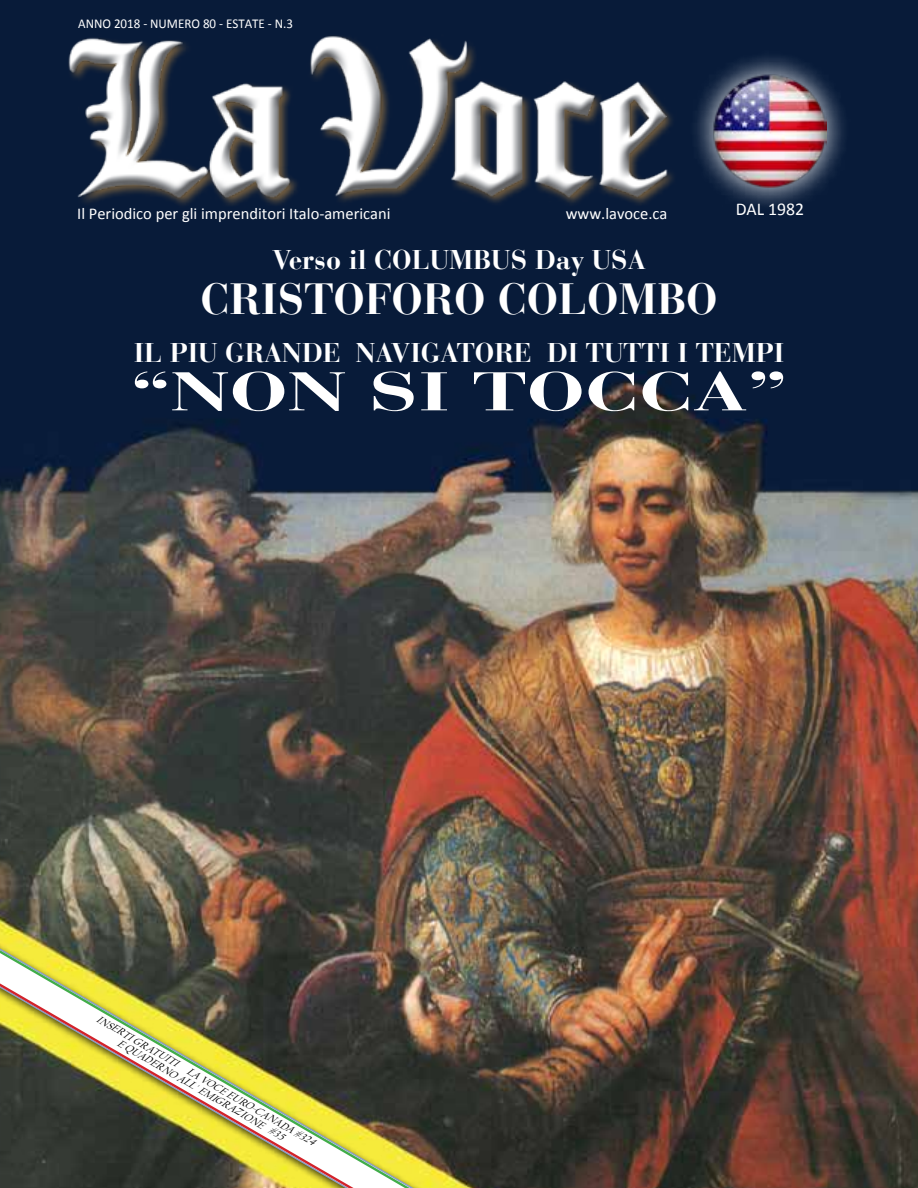
<style>
.page{position:relative;width:918px;height:1188px;background:#fff}
.page>*{position:absolute;margin:0;border:0;box-sizing:border-box;transform-origin:0 0}
.t1{font:700 54px "Bauer Bodoni LT";color:#fff;scale:1.5 1}
.t2{font:700 43.5px "Bauer Bodoni LT";color:#fff}
.t3{font:700 27px "Bauer Bodoni LT";color:#fff}
.t4{font:18px "Calibri";color:#fff}
.t5{font:16.5px "Calibri";color:#fff}
.t6{font:13.5px "Calibri";color:#fff;scale:.96 1}
.t7{font:italic 10.5px/10.5px "Californian";color:#000;text-align:center}
.s1{color:#000101}
</style>
<div class="page">
<img style="left:0;top:0;width:918px;height:1188px">
<div style="left:66px;top:33px;width:611px;height:175px;background:#9a7642;opacity:.75"></div>
<img style="left:53px;top:34px;width:622px;height:164px">
<div style="left:689px;top:50px;width:162px;height:162px;background:#fff;opacity:.75"></div>
<img style="left:713px;top:74px;width:114px;height:114px">
<div style="left:0;top:932px;width:460px;height:256px;background:#000;opacity:.75"></div>
<img style="left:0;top:933px;width:449px;height:255px">
<img style="left:0;top:946px;width:443px;height:242px">
<p class="t6" style="left:78px;top:15px;width:225px">ANNO 2018 - NUMERO 80 - ESTATE - N.3</p>
<h3 class="t5" style="left:77px;top:203px;width:315px">Il Periodico per gli imprenditori Italo-americani</h3>
<h3 class="t5" style="left:566px;top:203px;width:103px">www.lavoce.ca</h3>
<h3 class="t4" style="left:736px;top:197px;width:70px">DAL 1982</h3>
<h3 class="t3" style="left:272px;top:244px;width:375px">Verso il COLUMBUS Day USA</h3>
<h2 class="t2" style="left:200px;top:273px;width:519px">CRISTOFORO COLOMBO</h2>
<h3 class="t3" style="left:134px;top:337px;width:652px">IL PIU GRANDE NAVIGATORE DI TUTTI I TEMPI</h3>
<h1 class="t1" style="left:130px;top:359px;width:440px">‘‘NON SI TOCCA”</h1>
<p class="t7" style="left:100px;top:1014px;width:252px;rotate:30deg"><span class="s1">INSERTI GRATUITI</span> LA VOCE EURO-CANADA #324<br>E QUADERNO ALL' EMIGRAZIONE #35</p>
</div>
